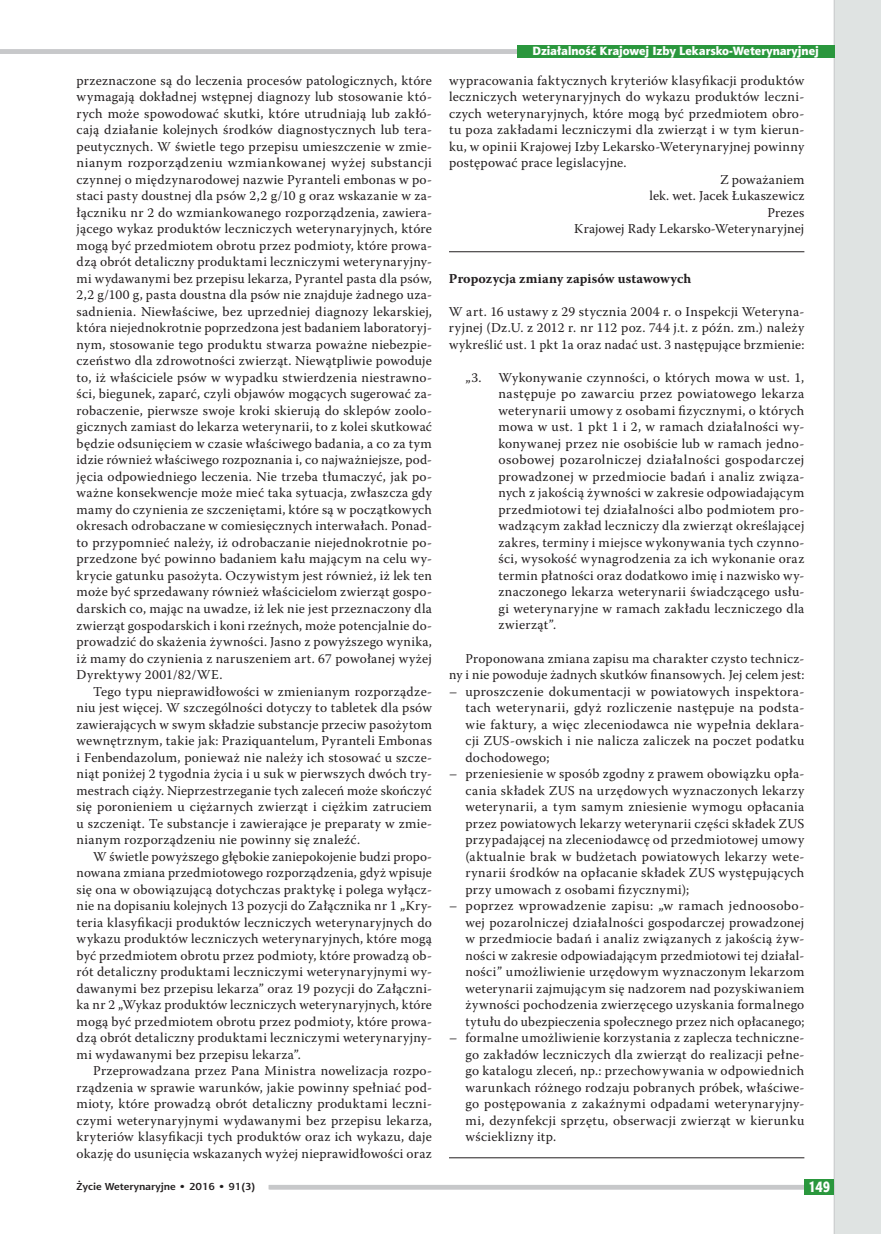
<style>
.page{position:relative;width:881px;height:1234px;background:#fff}
.page>*{position:absolute;margin:0;border:0;box-sizing:border-box;transform-origin:0 0}
.t1{font:15px "Aerton Cnd EFN Black";color:#fff}
.t2{font:13.5px/16.5px "Warnock Pro";letter-spacing:.02em;color:#231f20;text-align:justify}
.t3{font:700 13.5px "Warnock Pro";letter-spacing:.005em;color:#231f20}
.t4{font:12px "Aerton EFN Black";color:#fff}
.t5{font:700 10.2px "Aerton EFN";color:#231f20;scale:1.11 1}
</style>
<div class="page">
<div style="left:833px;top:0;width:47px;height:1233px;background:#dfe3e2"></div>
<hr style="left:449px;top:251px;width:355px;height:1px;background:#231f20">
<hr style="left:449px;top:1157px;width:355px;height:1px;background:#231f20">
<hr style="left:833px;top:0;width:1px;height:1233px;background:#c7c8ca">
<div style="left:269px;top:1184px;width:564px;height:5px;background:#c7c8ca"></div>
<div style="left:804px;top:1178px;width:29px;height:15px;background:#2a973d"></div>
<div style="left:0;top:49px;width:833px;height:5px;background:#c7c8ca"></div>
<div style="left:517px;top:45px;width:316px;height:13px;background:#2a973d"></div>
<p class="t2" style="left:77px;top:72px;width:357px">przeznaczone są do leczenia procesów patologicznych, które wymagają dokładnej wstępnej diagnozy lub stosowanie któ&shy;rych może spowodować skutki, które utrudniają lub zakłó&shy;cają działanie kolejnych środków diagnostycznych lub tera&shy;peutycznych. W świetle tego przepisu umieszczenie w zmie&shy;nianym rozporządzeniu wzmiankowanej wyżej substancji czynnej o międzynarodowej nazwie Pyranteli embonas w po&shy;staci pasty doustnej dla psów 2,2 g/10 g oraz wskazanie w za&shy;łączniku nr 2 do wzmiankowanego rozporządzenia, zawiera&shy;jącego wykaz produktów leczniczych weterynaryjnych, które mogą być przedmiotem obrotu przez podmioty, które prowa&shy;dzą obrót detaliczny produktami leczniczymi weterynaryjny&shy;mi wydawanymi bez przepisu lekarza, Pyrantel pasta dla psów, 2,2 g/100 g, pasta doustna dla psów nie znajduje żadnego uza&shy;sadnienia. Niewłaściwe, bez uprzedniej diagnozy lekarskiej, która niejednokrotnie poprzedzona jest badaniem laboratoryj&shy;nym, stosowanie tego produktu stwarza poważne niebezpie&shy;czeństwo dla zdrowotności zwierząt. Niewątpliwie powoduje to, iż właściciele psów w wypadku stwierdzenia niestrawno&shy;ści, biegunek, zaparć, czyli objawów mogących sugerować za&shy;robaczenie, pierwsze swoje kroki skierują do sklepów zoolo&shy;gicznych zamiast do lekarza weterynarii, to z kolei skutkować będzie odsunięciem w czasie właściwego badania, a co za tym idzie również właściwego rozpoznania i, co najważniejsze, pod&shy;jęcia odpowiedniego leczenia. Nie trzeba tłumaczyć, jak po&shy;ważne konsekwencje może mieć taka sytuacja, zwłaszcza gdy mamy do czynienia ze szczeniętami, które są w początkowych okresach odrobaczane w comiesięcznych interwałach. Ponad&shy;to przypomnieć należy, iż odrobaczanie niejednokrotnie po&shy;przedzone być powinno badaniem kału mającym na celu wy&shy;krycie gatunku pasożyta. Oczywistym jest również, iż lek ten może być sprzedawany również właścicielom zwierząt gospo&shy;darskich co, mając na uwadze, iż lek nie jest przeznaczony dla zwierząt gospodarskich i koni rzeźnych, może potencjalnie do&shy;prowadzić do skażenia żywności. Jasno z powyższego wynika, iż mamy do czynienia z naruszeniem art. 67 powołanej wyżej Dyrektywy 2001/82/WE.</p>
<p class="t2" style="left:77px;top:682px;width:357px;text-indent:16px">Tego typu nieprawidłowości w zmienianym rozporządze&shy;niu jest więcej. W szczególności dotyczy to tabletek dla psów zawierających w swym składzie substancje przeciw pasożytom wewnętrznym, takie jak: Praziquantelum, Pyranteli Embonas i Fenbendazolum, ponieważ nie należy ich stosować u szcze&shy;niąt poniżej 2 tygodnia życia i u suk w pierwszych dwóch try&shy;mestrach ciąży. Nieprzestrzeganie tych zaleceń może skończyć się poronieniem u ciężarnych zwierząt i ciężkim zatruciem u szczeniąt. Te substancje i zawierające je preparaty w zmie&shy;nianym rozporządzeniu nie powinny się znaleźć.</p>
<p class="t2" style="left:77px;top:847px;width:357px;text-indent:16px">W świetle powyższego głębokie zaniepokojenie budzi propo&shy;nowana zmiana przedmiotowego rozporządzenia, gdyż wpisuje się ona w obowiązującą dotychczas praktykę i polega wyłącz&shy;nie na dopisaniu kolejnych 13 pozycji do Załącznika nr 1 „Kry&shy;teria klasyfikacji produktów leczniczych weterynaryjnych do wykazu produktów leczniczych weterynaryjnych, które mogą być przedmiotem obrotu przez podmioty, które prowadzą ob&shy;rót detaliczny produktami leczniczymi weterynaryjnymi wy&shy;dawanymi bez przepisu lekarza” oraz 19 pozycji do Załączni&shy;ka nr 2 „Wykaz produktów leczniczych weterynaryjnych, które mogą być przedmiotem obrotu przez podmioty, które prowa&shy;dzą obrót detaliczny produktami leczniczymi weterynaryjny&shy;mi wydawanymi bez przepisu lekarza”.</p>
<p class="t2" style="left:77px;top:1062px;width:357px;text-indent:16px">Przeprowadzana przez Pana Ministra nowelizacja rozpo&shy;rządzenia w sprawie warunków, jakie powinny spełniać pod&shy;mioty, które prowadzą obrót detaliczny produktami leczni&shy;czymi weterynaryjnymi wydawanymi bez przepisu lekarza, kryteriów klasyfikacji tych produktów oraz ich wykazu, daje okazję do usunięcia wskazanych wyżej nieprawidłowości oraz</p>
<p class="t4" style="left:752px;top:43px;width:67px">Miscellanea</p>
<p class="t4" style="left:532px;top:43px;width:288px">Działalność Krajowej Izby Lekarsko-Weterynaryjnej</p>
<p class="t2" style="left:449px;top:72px;width:357px">wypracowania faktycznych kryteriów klasyfikacji produktów</p>
<p class="t2" style="left:449px;top:88px;width:357px">leczniczych weterynaryjnych do wykazu produktów leczni-</p>
<p class="t2" style="left:449px;top:105px;width:357px">czych weterynaryjnych, które mogą być przedmiotem obro-</p>
<p class="t2" style="left:449px;top:121px;width:357px">tu poza zakładami leczniczymi dla zwierząt i w tym kierun-</p>
<p class="t2" style="left:449px;top:138px;width:357px">ku, w opinii Krajowej Izby Lekarsko-Weterynaryjnej powinny</p>
<p class="t2" style="left:449px;top:154px;width:179px">postępować prace legislacyjne.</p>
<p class="t2" style="left:719px;top:171px;width:86px">Z poważaniem</p>
<p class="t2" style="left:649px;top:187px;width:156px">lek. wet. Jacek Łukaszewicz</p>
<p class="t2" style="left:767px;top:204px;width:38px">Prezes</p>
<p class="t2" style="left:574px;top:220px;width:232px">Krajowej Rady Lekarsko-Weterynaryjnej</p>
<p class="t3" style="left:449px;top:270px;width:244px">Propozycja zmiany zapisów ustawowych</p>
<p class="t2" style="left:449px;top:303px;width:357px">W art. 16 ustawy z 29 stycznia 2004 r. o Inspekcji Weteryna&shy;ryjnej (Dz.U. z 2012 r. nr 112 poz. 744 j.t. z późn. zm.) należy wykreślić ust. 1 pkt 1a oraz nadać ust. 3 następujące brzmienie:</p>
<p class="t2" style="left:498px;top:369px;width:307px;text-indent:-33px">„3. Wykonywanie czynności, o których mowa w ust. 1, następuje po zawarciu przez powiatowego lekarza weterynarii umowy z osobami fizycznymi, o których mowa w ust. 1 pkt 1 i 2, w ramach działalności wy&shy;konywanej przez nie osobiście lub w ramach jedno&shy;osobowej pozarolniczej działalności gospodarczej prowadzonej w przedmiocie badań i analiz związa&shy;nych z jakością żywności w zakresie odpowiadającym przedmiotowi tej działalności albo podmiotem pro&shy;wadzącym zakład leczniczy dla zwierząt określającej zakres, terminy i miejsce wykonywania tych czynno&shy;ści, wysokość wynagrodzenia za ich wykonanie oraz termin płatności oraz dodatkowo imię i nazwisko wy&shy;znaczonego lekarza weterynarii świadczącego usłu&shy;gi weterynaryjne w ramach zakładu leczniczego dla zwierząt”.</p>
<p class="t2" style="left:449px;top:649px;width:357px;text-align:right">Proponowana zmiana zapisu ma charakter czysto technicz&shy;ny i nie powoduje żadnych skutków finansowych. Jej celem jest:</p>
<p class="t2" style="left:465px;top:682px;width:340px;text-indent:-17px">– uproszczenie dokumentacji w powiatowych inspektora&shy;tach weterynarii, gdyż rozliczenie następuje na podsta&shy;wie faktury, a więc zleceniodawca nie wypełnia deklara&shy;cji ZUS-owskich i nie nalicza zaliczek na poczet podatku dochodowego;</p>
<p class="t2" style="left:465px;top:765px;width:340px;text-indent:-16px">– przeniesienie w sposób zgodny z prawem obowiązku opła&shy;cania składek ZUS na urzędowych wyznaczonych lekarzy weterynarii, a tym samym zniesienie wymogu opłacania przez powiatowych lekarzy weterynarii części składek ZUS przypadającej na zleceniodawcę od przedmiotowej umowy (aktualnie brak w budżetach powiatowych lekarzy wete&shy;rynarii środków na opłacanie składek ZUS występujących przy umowach z osobami fizycznymi);</p>
<p class="t2" style="left:465px;top:897px;width:340px;text-indent:-16px">– poprzez wprowadzenie zapisu: „w ramach jednoosobo&shy;wej pozarolniczej działalności gospodarczej prowadzonej w przedmiocie badań i analiz związanych z jakością żyw&shy;ności w zakresie odpowiadającym przedmiotowi tej działal&shy;ności” umożliwienie urzędowym wyznaczonym lekarzom weterynarii zajmującym się nadzorem nad pozyskiwaniem żywności pochodzenia zwierzęcego uzyskania formalnego tytułu do ubezpieczenia społecznego przez nich opłacanego;</p>
<p class="t2" style="left:465px;top:1029px;width:340px;text-indent:-17px">– formalne umożliwienie korzystania z zaplecza techniczne&shy;go zakładów leczniczych dla zwierząt do realizacji pełne&shy;go katalogu zleceń, np.: przechowywania w odpowiednich warunkach różnego rodzaju pobranych próbek, właściwe&shy;go postępowania z zakaźnymi odpadami weterynaryjny&shy;mi, dezynfekcji sprzętu, obserwacji zwierząt w kierunku wścieklizny itp.</p>
<p class="t5" style="left:77px;top:1180px;width:162px">Życie Weterynaryjne • 2016 • 91(3)</p>
<p class="t1" style="left:808px;top:1177px;width:23px">149</p>
</div>
